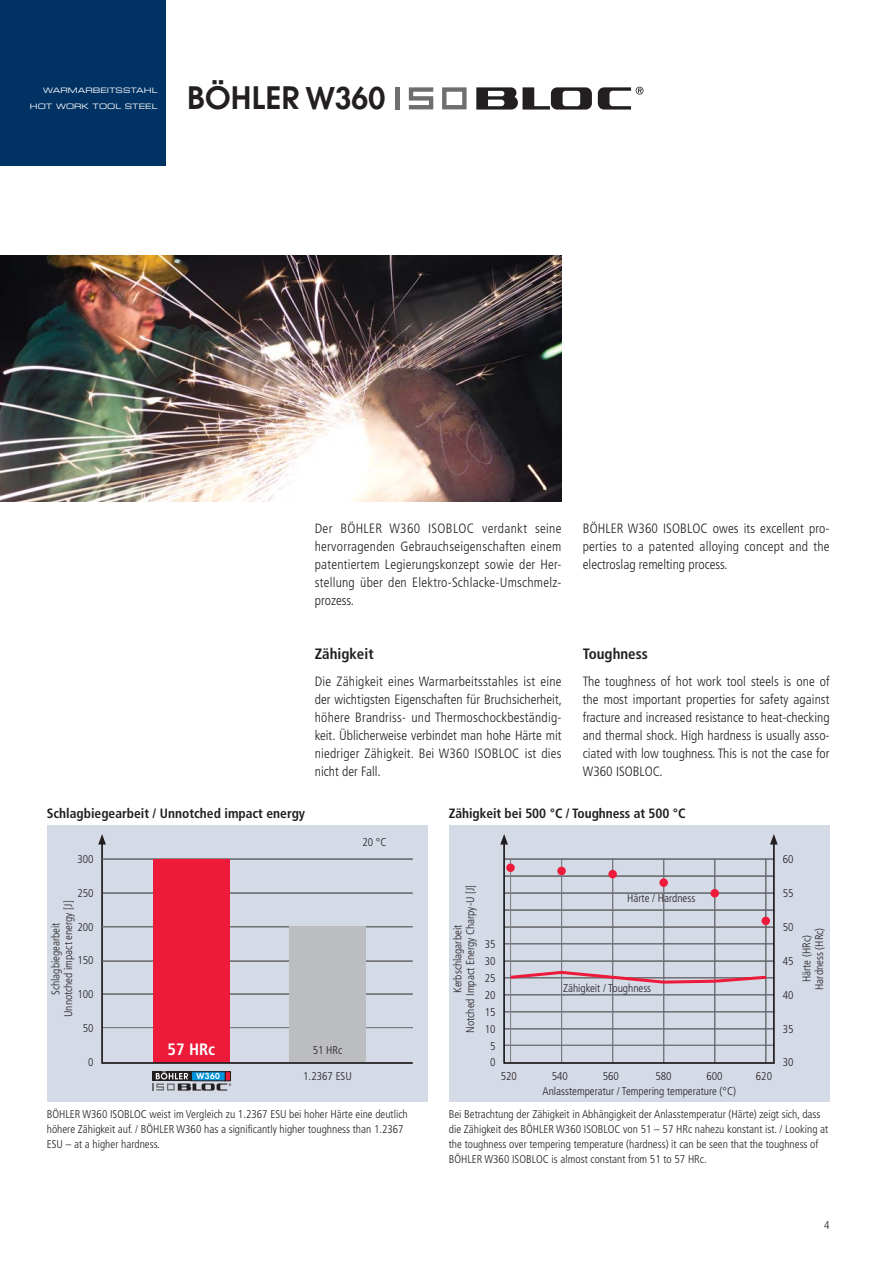
<style>
.page{position:relative;width:893px;height:1263px;background:#fff}
.page>*{position:absolute;margin:0;border:0;box-sizing:border-box;transform-origin:0 0}
.t1{font:600 30.75px "Avant Garde";color:#231f20}
.t2{font:700 condensed 16.5px "Frutiger";color:#fff}
.t3{font:700 condensed 15px "Frutiger";color:#231f20}
.t4{font:300 condensed 13.5px/18px "Frutiger";color:#231f20;text-align:justify}
.t5{font:700 condensed 13.5px "Frutiger";color:#231f20}
.t6{font:300 condensed 11.25px/17px "Frutiger";color:#231f20;text-align:center}
.t7{font:800 8.1px "Futura";color:#fff}
.t8{font:7.5px "Eurostile Extended Two";color:#fff}
.s1{font-family:"Futura";font-weight:800;font-size:29.1px}
</style>
<div class="page">
<div style="left:0;top:0;width:166px;height:166px;background:#003264"></div>
<div style="left:395px;top:87px;width:5px;height:22px;background:#6d6e70"></div>
<svg style="left:409px;top:87px;width:24px;height:22px"></svg>
<svg style="left:598px;top:87px;width:45px;height:23px"></svg>
<svg style="left:442px;top:87px;width:24px;height:22px"></svg>
<svg style="left:476px;top:87px;width:116px;height:23px"></svg>
<img style="left:0;top:255px;width:561px;height:247px">
<div style="left:47px;top:825px;width:380px;height:276px;background:#d5dae7"></div>
<hr style="left:102px;top:893px;width:310px;height:1px;background:#808285">
<hr style="left:102px;top:994px;width:310px;height:1px;background:#808285">
<hr style="left:102px;top:1027px;width:310px;height:1px;background:#808285">
<hr style="left:101px;top:842px;width:2px;height:222px;background:#231f20">
<svg style="left:98px;top:834px;width:8px;height:11px"></svg>
<hr style="left:102px;top:961px;width:310px;height:1px;background:#808285">
<hr style="left:102px;top:926px;width:310px;height:1px;background:#808285">
<hr style="left:102px;top:859px;width:310px;height:1px;background:#808285">
<div style="left:153px;top:859px;width:77px;height:203px;background:#ed1a3a"></div>
<hr style="left:102px;top:1062px;width:310px;height:2px;background:#231f20">
<svg style="left:152px;top:1071px;width:79px;height:20px"></svg>
<div style="left:289px;top:926px;width:77px;height:136px;background:#bbbdc0"></div>
<div style="left:449px;top:825px;width:380px;height:276px;background:#d5dae7"></div>
<hr style="left:504px;top:1012px;width:270px;height:1px;background:#808285">
<hr style="left:504px;top:961px;width:270px;height:1px;background:#808285">
<hr style="left:504px;top:927px;width:270px;height:1px;background:#808285">
<hr style="left:504px;top:859px;width:270px;height:1px;background:#808285">
<hr style="left:504px;top:893px;width:270px;height:1px;background:#808285">
<hr style="left:504px;top:876px;width:270px;height:1px;background:#808285">
<hr style="left:504px;top:910px;width:270px;height:1px;background:#808285">
<hr style="left:504px;top:943px;width:270px;height:1px;background:#808285">
<hr style="left:504px;top:978px;width:270px;height:1px;background:#808285">
<hr style="left:504px;top:995px;width:270px;height:1px;background:#808285">
<hr style="left:504px;top:1029px;width:270px;height:1px;background:#808285">
<hr style="left:504px;top:1045px;width:270px;height:1px;background:#808285">
<hr style="left:503px;top:842px;width:2px;height:222px;background:#231f20">
<svg style="left:500px;top:834px;width:8px;height:11px"></svg>
<hr style="left:773px;top:842px;width:1px;height:222px;background:#231f20">
<svg style="left:770px;top:834px;width:7px;height:11px"></svg>
<hr style="left:510px;top:859px;width:1px;height:204px;background:#808285">
<hr style="left:561px;top:859px;width:1px;height:204px;background:#808285">
<hr style="left:612px;top:859px;width:1px;height:204px;background:#808285">
<hr style="left:663px;top:859px;width:1px;height:204px;background:#808285">
<hr style="left:714px;top:859px;width:1px;height:204px;background:#808285">
<hr style="left:765px;top:859px;width:1px;height:204px;background:#808285">
<hr style="left:504px;top:1062px;width:270px;height:2px;background:#231f20">
<div style="left:506px;top:864px;width:8px;height:8px;background:#ed1a3a;border-radius:50%"></div>
<div style="left:557px;top:867px;width:9px;height:8px;background:#ed1a3a;border-radius:50%"></div>
<div style="left:608px;top:870px;width:9px;height:8px;background:#ed1a3a;border-radius:50%"></div>
<div style="left:659px;top:878px;width:9px;height:9px;background:#ed1a3a;border-radius:50%"></div>
<div style="left:710px;top:889px;width:9px;height:9px;background:#ed1a3a;border-radius:50%"></div>
<div style="left:761px;top:917px;width:9px;height:8px;background:#ed1a3a;border-radius:50%"></div>
<svg style="left:507px;top:969px;width:262px;height:16px"></svg>
<p class="t8" style="left:43px;top:87px;width:116px">WARMARBEITSSTAHL</p>
<p class="t8" style="left:30px;top:104px;width:129px">HOT WORK TOOL STEEL</p>
<h1 class="t1" style="left:187px;top:86px;width:199px">BÖHLER <span class="s1">W360</span></h1>
<p class="t4" style="left:315px;top:521px;width:248px">Der BÖHLER W360 ISOBLOC verdankt seine hervorragenden Gebrauchseigenschaften einem patentiertem Legierungskonzept sowie der Her&shy;stellung über den Elektro-Schlacke-Umschmelz&shy;prozess.</p>
<p class="t3" style="left:315px;top:648px;width:60px">Zähigkeit</p>
<p class="t4" style="left:315px;top:674px;width:249px">Die Zähigkeit eines Warmarbeitsstahles ist eine der wichtigsten Eigenschaften für Bruchsicherheit, höhere Brandriss- und Thermoschockbeständig&shy;keit. Üblicherweise verbindet man hohe Härte mit niedriger Zähigkeit. Bei W360 ISOBLOC ist dies nicht der Fall.</p>
<p class="t4" style="left:583px;top:521px;width:248px">BÖHLER W360 ISOBLOC owes its excellent pro&shy;perties to a patented alloying concept and the electroslag remelting process.</p>
<p class="t3" style="left:583px;top:648px;width:67px">Toughness</p>
<p class="t4" style="left:583px;top:674px;width:248px">The toughness of hot work tool steels is one of the most important properties for safety against fracture and increased resistance to heat-checking and thermal shock. High hardness is usually asso&shy;ciated with low toughness. This is not the case for W360 ISOBLOC.</p>
<p class="t5" style="left:47px;top:808px;width:260px">Schlagbiegearbeit / Unnotched impact energy</p>
<p class="t6" style="left:77px;top:852px;width:18px">300</p>
<p class="t6" style="left:77px;top:885px;width:18px">250</p>
<p class="t6" style="left:77px;top:919px;width:18px">200</p>
<p class="t6" style="left:77px;top:953px;width:18px">150</p>
<p class="t6" style="left:77px;top:987px;width:18px">100</p>
<p class="t6" style="left:83px;top:1020px;width:12px">50</p>
<p class="t6" style="left:88px;top:1054px;width:7px">0</p>
<p class="t6" style="left:50px;top:1017px;width:118px;line-height:12.8px;rotate:-90deg">Schlagbiegearbeit<br>Unnotched impact energy [J]</p>
<p class="t2" style="left:167px;top:1042px;width:49px">57 HRc</p>
<p class="t6" style="left:313px;top:1043px;width:31px">51 HRc</p>
<p class="t7" style="left:196px;top:1073px;width:25px">W360</p>
<p class="t6" style="left:303px;top:1068px;width:50px">1.2367 ESU</p>
<p class="t6" style="left:362px;top:835px;width:26px">20 °C</p>
<p class="t6" style="left:47px;top:1108px;width:362px;line-height:15px;text-align:left">BÖHLER W360 ISOBLOC weist im Vergleich zu 1.2367 ESU bei hoher Härte eine deutlich höhere Zähigkeit auf. / BÖHLER W360 has a significantly higher toughness than 1.2367<br>ESU – at a higher hardness.</p>
<p class="t5" style="left:449px;top:808px;width:238px">Zähigkeit bei 500 °C / Toughness at 500 °C</p>
<p class="t6" style="left:452px;top:1033px;width:150px;line-height:12.8px;rotate:-90deg">Kerbschlagarbeit<br>Notched Impact Energy Charpy-U [J]</p>
<p class="t6" style="left:485px;top:936px;width:12px">35<br>30<br>25<br>20<br>15<br>10<br>5<br>0</p>
<p class="t6" style="left:627px;top:891px;width:70px">Härte / Hardness</p>
<p class="t6" style="left:563px;top:981px;width:90px">Zähigkeit / Toughness</p>
<p class="t6" style="left:501px;top:1068px;width:18px">520</p>
<p class="t6" style="left:552px;top:1068px;width:18px">540</p>
<p class="t6" style="left:603px;top:1068px;width:18px">560</p>
<p class="t6" style="left:655px;top:1068px;width:18px">580</p>
<p class="t6" style="left:706px;top:1068px;width:18px">600</p>
<p class="t6" style="left:756px;top:1068px;width:18px">620</p>
<p class="t6" style="left:782px;top:852px;width:12px">60</p>
<p class="t6" style="left:782px;top:886px;width:12px">55</p>
<p class="t6" style="left:782px;top:919px;width:12px">50</p>
<p class="t6" style="left:782px;top:953px;width:12px">45</p>
<p class="t6" style="left:782px;top:987px;width:12px">40</p>
<p class="t6" style="left:782px;top:1021px;width:12px">35</p>
<p class="t6" style="left:782px;top:1055px;width:12px">30</p>
<p class="t6" style="left:801px;top:990px;width:64px;line-height:12.8px;rotate:-90deg">Härte (HRc)<br>Hardness (HRc)</p>
<p class="t6" style="left:449px;top:1080px;width:373px;line-height:23.4px;text-align:left;text-indent:94px">Anlasstemperatur / Tempering temperature (°C)<br>Bei Betrachtung der Zähigkeit in Abhängigkeit der Anlasstemperatur (Härte) zeigt sich, dass</p>
<p class="t6" style="left:449px;top:1123px;width:381px;line-height:15px;text-align:left">die Zähigkeit des BÖHLER W360 ISOBLOC von 51 – 57 HRc nahezu konstant ist. / Looking at the toughness over tempering temperature (hardness) it can be seen that the toughness of<br>BÖHLER W360 ISOBLOC is almost constant from 51 to 57 HRc.</p>
<p class="t6" style="left:824px;top:1217px;width:7px">4</p>
</div>
